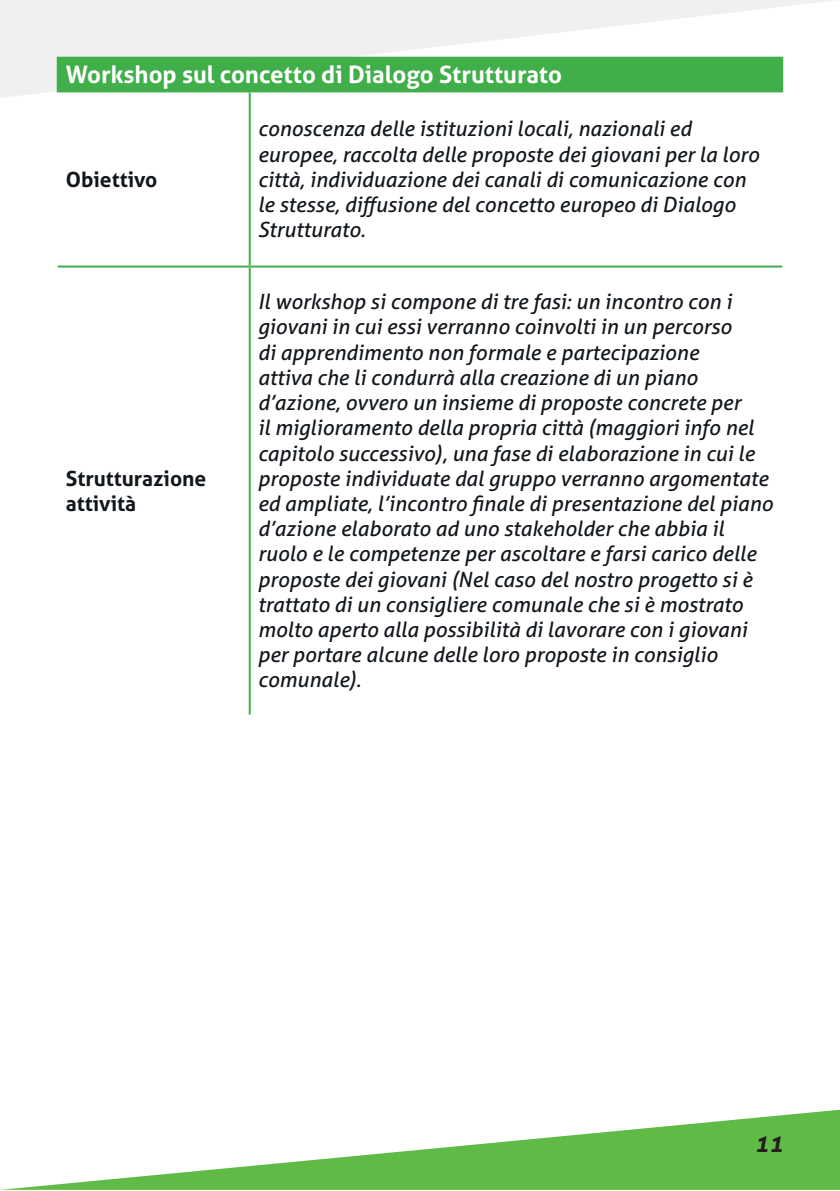
<style>
.page{position:relative;width:840px;height:1191px;background:#fff}
.page>*{position:absolute;margin:0;border:0;box-sizing:border-box;transform-origin:0 0}
.t1{font:700 24px "Aller";color:#fff}
.t2{font:italic 700 24px "Aller";color:#231f20}
.t3{font:italic 21px/25.2px "Aller";color:#12171c}
.t4{font:700 21px/25.2px "Aller";color:#12171c}
</style>
<div class="page">
<svg style="left:10px;top:1109px;width:829px;height:80px"></svg>
<svg style="left:0;top:0;width:835px;height:98px;fill:#eff1f0"></svg>
<div style="left:58px;top:58px;width:723px;height:33px;background:#40ae49"></div>
<hr style="left:248px;top:92px;width:2px;height:173px;background:#40ae49">
<hr style="left:58px;top:265px;width:191px;height:2px;background:#40ae49">
<hr style="left:249px;top:265px;width:532px;height:2px;background:#40ae49">
<hr style="left:248px;top:267px;width:2px;height:447px;background:#40ae49">
<hr style="left:57px;top:57px;width:192px;height:2px;background:#40ae49">
<hr style="left:57px;top:59px;width:2px;height:31px;background:#40ae49">
<hr style="left:249px;top:57px;width:533px;height:2px;background:#40ae49">
<hr style="left:780px;top:59px;width:2px;height:31px;background:#40ae49">
<hr style="left:57px;top:90px;width:192px;height:2px;background:#40ae49">
<hr style="left:249px;top:90px;width:533px;height:2px;background:#40ae49">
<p class="t1" style="left:66px;top:60px;width:497px">Workshop sul concetto di Dialogo Strutturato</p>
<p class="t4" style="left:66px;top:166px;width:93px">Obiettivo</p>
<p class="t4" style="left:66px;top:465px;width:142px">Strutturazione attività</p>
<p class="t3" style="left:257px;top:116px;width:502px">conoscenza delle istituzioni locali, nazionali ed europee, raccolta delle proposte dei giovani per la loro città, individuazione dei canali di comunicazione con le stesse, diffusione del concetto europeo di Dialogo Strutturato.</p>
<p class="t3" style="left:257px;top:289px;width:516px">Il workshop si compone di tre fasi: un incontro con i giovani in cui essi verranno coinvolti in un percorso<br>di apprendimento non formale e partecipazione<br>attiva che li condurrà alla creazione di un piano d’azione, ovvero un insieme di proposte concrete per<br>il miglioramento della propria città (maggiori info nel capitolo successivo), una fase di elaborazione in cui le proposte individuate dal gruppo verranno argomentate ed ampliate, l’incontro finale di presentazione del piano d’azione elaborato ad uno stakeholder che abbia il ruolo e le competenze per ascoltare e farsi carico delle proposte dei giovani (Nel caso del nostro progetto si è trattato di un consigliere comunale che si è mostrato molto aperto alla possibilità di lavorare con i giovani per portare alcune delle loro proposte in consiglio comunale).</p>
<p class="t2" style="left:754px;top:1128px;width:30px">11</p>
</div>
